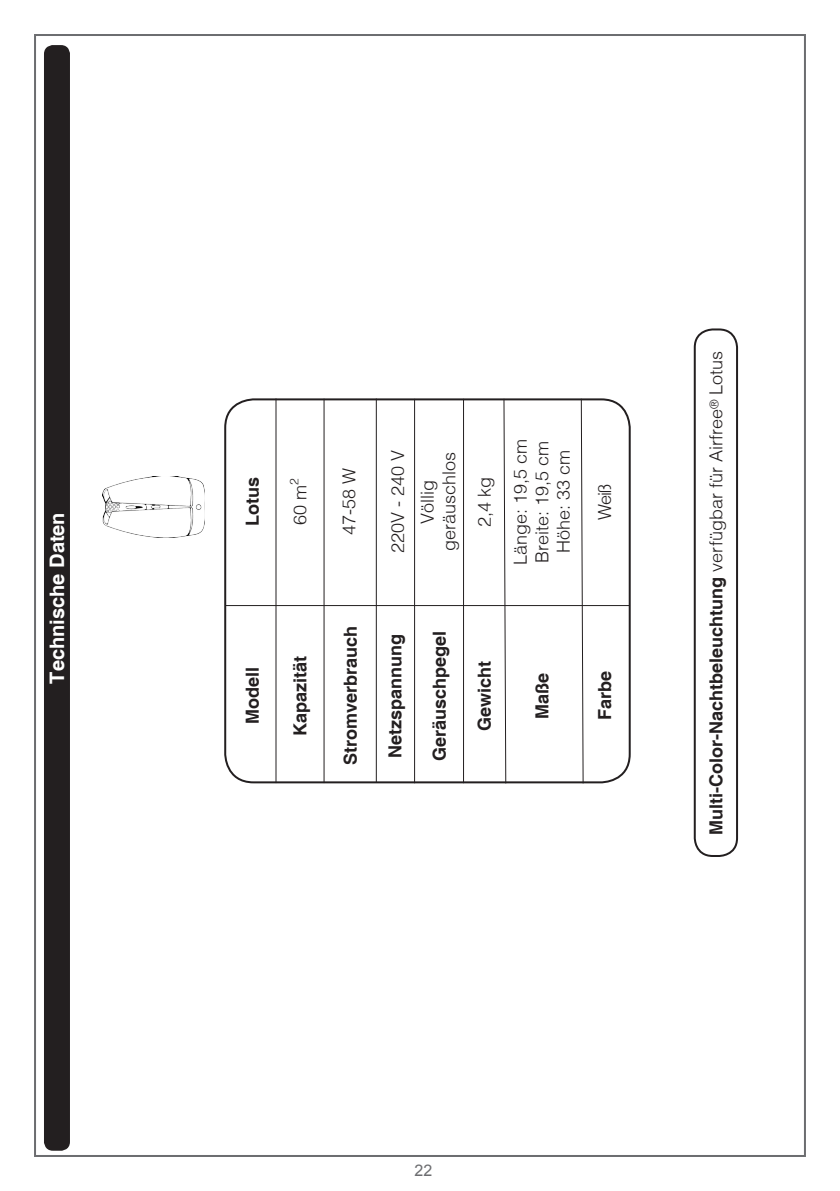
<style>
.page{position:relative;width:840px;height:1191px;background:#fff}
.page>*{position:absolute;margin:0;border:0;box-sizing:border-box;transform-origin:0 0}
.titulo_eng{font:700 20px "Helvetica";color:#fff}
.t1{font:700 18px "Helvetica";color:#231f20}
.t2{font:300 18px "Helvetica";color:#231f20}
.t3{font:16px "Arial";color:#6c6d70}
.s1{font-weight:300}
</style>
<div class="page">
<div style="left:45px;top:46px;width:24px;height:1103px;background:#231f20;border-radius:8px"></div>
<div style="left:44px;top:45px;width:26px;height:1105px;border:2px solid #231f20;border-radius:8px"></div>
<div style="left:693px;top:328px;width:44px;height:529px;border:2px solid #231f20;border-radius:18px"></div>
<div style="left:224px;top:398px;width:406px;height:385px;border:2px solid #231f20;border-radius:28px"></div>
<hr style="left:323px;top:399px;width:1px;height:384px;background:#231f20">
<hr style="left:375px;top:398px;width:1px;height:385px;background:#231f20">
<hr style="left:414px;top:399px;width:1px;height:384px;background:#231f20">
<hr style="left:463px;top:399px;width:1px;height:384px;background:#231f20">
<svg style="left:502px;top:398px;width:4px;height:386px"></svg>
<svg style="left:580px;top:398px;width:3px;height:386px"></svg>
<hr style="left:275px;top:398px;width:1px;height:385px;background:#231f20">
<hr style="left:225px;top:605px;width:403px;height:1px;background:#231f20">
<img style="left:103px;top:477px;width:101px;height:61px">
<p class="titulo_eng" style="left:45px;top:683px;width:173px;rotate:-90deg">Technische Daten</p>
<p class="t2" style="left:509px;top:565px;width:128px;rotate:-90deg">Länge: 19,5 cm</p>
<p class="t2" style="left:530px;top:562px;width:123px;rotate:-90deg">Breite: 19,5 cm</p>
<p class="t2" style="left:552px;top:553px;width:105px;rotate:-90deg">Höhe: 33 cm</p>
<p class="t2" style="left:386px;top:553px;width:105px;rotate:-90deg">220V - 240 V</p>
<p class="t2" style="left:437px;top:551px;width:101px;rotate:-90deg">geräuschlos</p>
<p class="t1" style="left:241px;top:526px;width:50px;rotate:-90deg">Lotus</p>
<p class="t2" style="left:338px;top:535px;width:69px;rotate:-90deg">47-58 W</p>
<p class="t2" style="left:288px;top:525px;width:48px;rotate:-90deg">60 m<sup>2</sup></p>
<p class="t2" style="left:473px;top:527px;width:52px;rotate:-90deg">2,4 kg</p>
<p class="t2" style="left:416px;top:524px;width:45px;rotate:-90deg">Völlig</p>
<p class="t2" style="left:593px;top:520px;width:38px;rotate:-90deg">Weiß</p>
<p class="t1" style="left:241px;top:724px;width:59px;rotate:-90deg">Modell</p>
<p class="t1" style="left:289px;top:735px;width:82px;rotate:-90deg">Kapazität</p>
<p class="t1" style="left:339px;top:765px;width:141px;rotate:-90deg">Stromverbrauch</p>
<p class="t1" style="left:384px;top:757px;width:126px;rotate:-90deg">Netzspannung</p>
<p class="t1" style="left:428px;top:760px;width:132px;rotate:-90deg">Geräuschpegel</p>
<p class="t1" style="left:473px;top:730px;width:72px;rotate:-90deg">Gewicht</p>
<p class="t1" style="left:530px;top:718px;width:48px;rotate:-90deg">Maße</p>
<p class="t1" style="left:593px;top:720px;width:51px;rotate:-90deg">Farbe</p>
<p class="t1" style="left:704px;top:834px;width:485px;rotate:-90deg">Multi-Color-Nachtbeleuchtung <span class="s1">verfügbar für Airfree</span><sup>®</sup> <span class="s1">Lotus</span></p>
<p class="t3" style="left:414px;top:1159px;width:19px">22</p>
</div>
